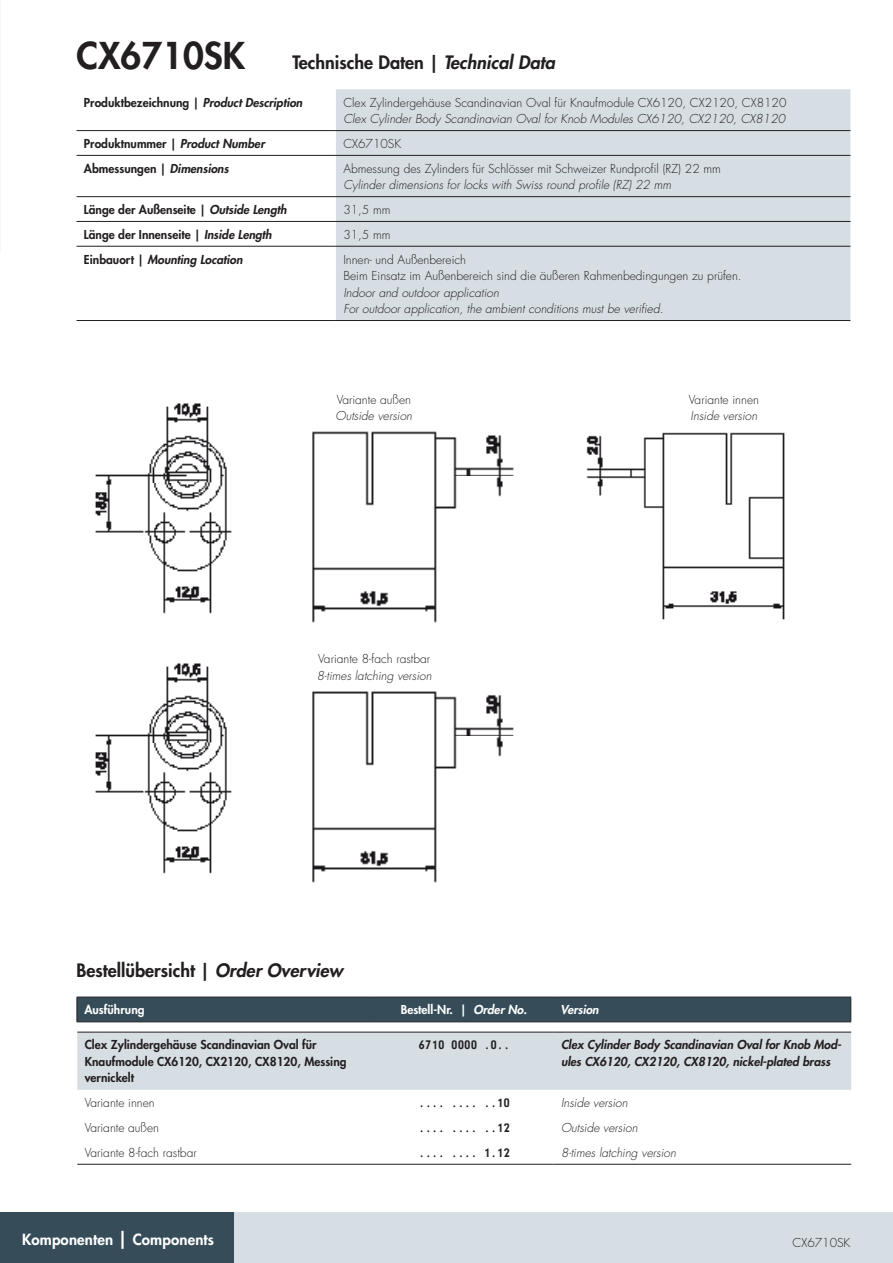
<style>
.page{position:relative;width:893px;height:1263px;background:#fff}
.page>*{position:absolute;margin:0;border:0;box-sizing:border-box;transform-origin:0 0}
.t1{font:800 36px "Futura Std";color:#231f20}
.t2{font:800 18px "Futura Std";color:#231f20}
.t3{font:800 15px "Futura Std";letter-spacing:.01em;color:#fff}
.Tabelle_Daten_ENG{font:italic 300 12px/16.5px "Futura Std";color:#231f20}
.Tabelle_Daten_ENG-2{font:300 12px/16.5px "Futura Std";color:#231f20}
.t4{font:800 12px/16.5px "Futura Std";color:#231f20}
.Tabelle_Daten_ENG-3{font:italic 800 12px/16.5px "Futura Std";color:#231f20}
.Tabelle_Daten_DE{font:300 12px "Futura Std";color:#231f20}
.Bestellnummern{font:12px "Monofonto";color:#231f20;scale:1.1 1}
.t5{font:800 12px "Futura Std";color:#fff}
.t6{font:italic 800 12px "Futura Std";color:#fff}
.s1{font-style:italic}
.s2{font-style:normal}
.s3{font-size:18px}
</style>
<div class="page">
<div style="left:0;top:1212px;width:893px;height:51px;background:#d7dee3"></div>
<div style="left:0;top:1212px;width:234px;height:51px;background:#364d59"></div>
<div style="left:336px;top:89px;width:514px;height:231px;background:#d7dee3"></div>
<hr style="left:77px;top:130px;width:259px;height:1px;background:#231f20">
<hr style="left:336px;top:130px;width:514px;height:1px;background:#231f20">
<hr style="left:77px;top:155px;width:259px;height:1px;background:#231f20">
<hr style="left:336px;top:155px;width:514px;height:1px;background:#231f20">
<hr style="left:77px;top:196px;width:259px;height:1px;background:#231f20">
<hr style="left:336px;top:196px;width:514px;height:1px;background:#231f20">
<hr style="left:77px;top:221px;width:259px;height:1px;background:#231f20">
<hr style="left:336px;top:221px;width:514px;height:1px;background:#231f20">
<hr style="left:77px;top:246px;width:259px;height:1px;background:#231f20">
<hr style="left:336px;top:246px;width:514px;height:1px;background:#231f20">
<hr style="left:77px;top:320px;width:259px;height:1px;background:#231f20">
<hr style="left:336px;top:320px;width:514px;height:1px;background:#231f20">
<svg style="left:77px;top:997px;width:774px;height:25px;background:#354b56"></svg>
<img style="left:586px;top:432px;width:199px;height:188px">
<img style="left:95px;top:403px;width:137px;height:211px">
<img style="left:312px;top:431px;width:202px;height:192px">
<img style="left:95px;top:663px;width:137px;height:211px">
<img style="left:312px;top:691px;width:202px;height:192px">
<div style="left:77px;top:1033px;width:774px;height:57px;background:#d7dee3"></div>
<svg style="left:77px;top:1163px;width:774px;height:1px"></svg>
<hr style="left:77px;top:1032px;width:298px;height:1px;background:#231f20">
<hr style="left:375px;top:1032px;width:179px;height:1px;background:#231f20">
<hr style="left:554px;top:1032px;width:297px;height:1px;background:#231f20">
<hr style="left:77px;top:1164px;width:298px;height:1px;background:#231f20">
<hr style="left:375px;top:1164px;width:179px;height:1px;background:#231f20">
<hr style="left:554px;top:1164px;width:297px;height:1px;background:#231f20">
<p class="t1" style="left:77px;top:33px;width:170px">CX6710SK</p>
<p class="t2" style="left:293px;top:51px;width:264px">Technische Daten | <span class="s1">Technical Data</span></p>
<p class="t4" style="left:84px;top:94px;width:220px">Produktbezeichnung | <span class="s1">Product Description</span></p>
<p class="Tabelle_Daten_ENG-2" style="left:343px;top:94px;width:445px">Clex Zylindergehäuse Scandinavian Oval für Knaufmodule CX6120, CX2120, CX8120</p>
<p class="Tabelle_Daten_ENG" style="left:343px;top:111px;width:443px">Clex Cylinder Body Scandinavian Oval for Knob Modules CX6120, CX2120, CX8120</p>
<p class="t4" style="left:84px;top:135px;width:182px">Produktnummer | <span class="s1">Product Number</span></p>
<p class="Tabelle_Daten_ENG-2" style="left:343px;top:136px;width:59px">CX6710SK</p>
<p class="t4" style="left:84px;top:160px;width:146px">Abmessungen | <span class="s1">Dimensions</span></p>
<p class="Tabelle_Daten_DE" style="left:343px;top:161px;width:379px">Abmessung des Zylinders für Schlösser mit Schweizer Rundprofil (RZ) 22 mm</p>
<p class="Tabelle_Daten_ENG" style="left:343px;top:177px;width:329px">Cylinder dimensions for locks with Swiss round profile (RZ) 22 mm</p>
<p class="t4" style="left:84px;top:201px;width:204px">Länge der Außenseite | <span class="s1">Outside Length</span></p>
<p class="Tabelle_Daten_DE" style="left:343px;top:202px;width:49px">31,5 mm</p>
<p class="t4" style="left:84px;top:226px;width:189px">Länge der Innenseite | <span class="s1">Inside Length</span></p>
<p class="Tabelle_Daten_DE" style="left:343px;top:227px;width:49px">31,5 mm</p>
<p class="Tabelle_Daten_ENG-3" style="left:84px;top:251px;width:160px"><span class="s2">Einbauort |</span> Mounting Location</p>
<p class="Tabelle_Daten_ENG-2" style="left:343px;top:251px;width:400px">Innen- und Außenbereich<br>Beim Einsatz im Außenbereich sind die äußeren Rahmenbedingungen zu prüfen.</p>
<p class="Tabelle_Daten_ENG" style="left:343px;top:284px;width:322px">Indoor and outdoor application<br>For outdoor application, the ambient conditions must be verified.</p>
<p class="Tabelle_Daten_ENG-2" style="left:337px;top:391px;width:76px">Variante außen</p>
<p class="Tabelle_Daten_ENG" style="left:335px;top:408px;width:78px">Outside version</p>
<p class="Tabelle_Daten_ENG-2" style="left:318px;top:651px;width:113px">Variante 8-fach rastbar</p>
<p class="Tabelle_Daten_ENG" style="left:317px;top:667px;width:116px">8-times latching version</p>
<p class="Tabelle_Daten_ENG-2" style="left:689px;top:391px;width:72px">Variante innen</p>
<p class="Tabelle_Daten_ENG" style="left:691px;top:408px;width:68px">Inside version</p>
<p class="t2" style="left:77px;top:959px;width:268px">Bestellübersicht | <span class="s1">Order Overview</span></p>
<p class="t5" style="left:84px;top:1002px;width:62px">Ausführung</p>
<p class="t5" style="left:401px;top:1002px;width:128px">Bestell-Nr. | <span class="s1">Order No.</span></p>
<p class="t6" style="left:561px;top:1002px;width:40px">Version</p>
<p class="t4" style="left:85px;top:1037px;width:263px">Clex Zylindergehäuse Scandinavian Oval für<br>Knaufmodule CX6120, CX2120, CX8120, Messing vernickelt</p>
<p class="Bestellnummern" style="left:418px;top:1037px;width:85px">6710 0000 .0..</p>
<p class="Tabelle_Daten_ENG-3" style="left:561px;top:1037px;width:282px">Clex Cylinder Body Scandinavian Oval for Knob Mod&shy;ules CX6120, CX2120, CX8120, nickel-plated brass</p>
<p class="Tabelle_Daten_ENG-2" style="left:85px;top:1095px;width:72px">Variante innen</p>
<p class="Bestellnummern" style="left:418px;top:1095px;width:85px">.... .... ..10</p>
<p class="Tabelle_Daten_ENG" style="left:561px;top:1095px;width:68px">Inside version</p>
<p class="Tabelle_Daten_ENG-2" style="left:85px;top:1120px;width:76px">Variante außen</p>
<p class="Bestellnummern" style="left:418px;top:1120px;width:85px">.... .... ..12</p>
<p class="Tabelle_Daten_ENG" style="left:561px;top:1120px;width:78px">Outside version</p>
<p class="Tabelle_Daten_ENG-2" style="left:85px;top:1144px;width:113px">Variante 8-fach rastbar</p>
<p class="Bestellnummern" style="left:418px;top:1145px;width:85px">.... .... 1.12</p>
<p class="Tabelle_Daten_ENG" style="left:561px;top:1144px;width:116px">8-times latching version</p>
<p class="t3" style="left:22px;top:1230px;width:193px">Komponenten <span class="s3">|</span> Components</p>
<p class="Tabelle_Daten_ENG-2" style="left:792px;top:1235px;width:59px">CX6710SK</p>
</div>
